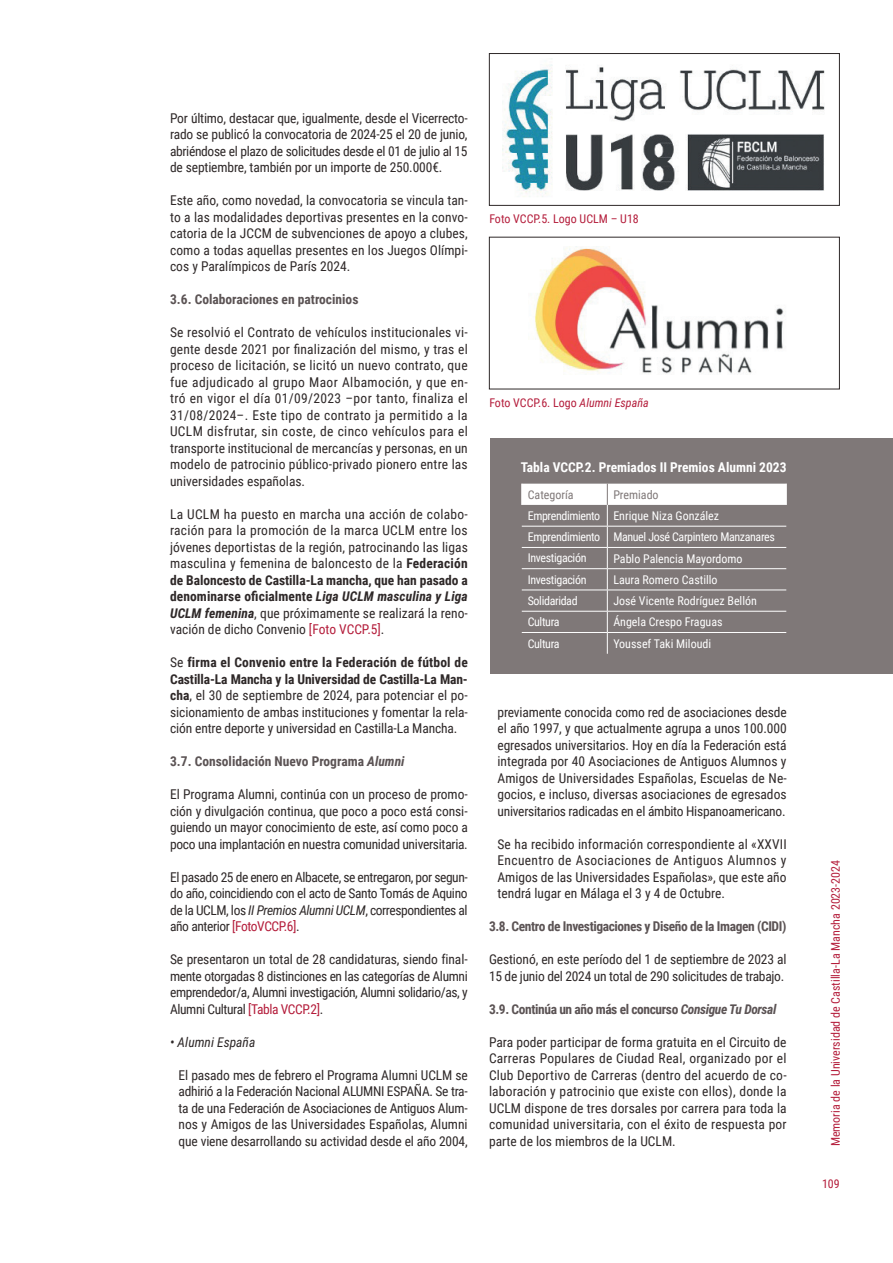
<style>
.page{position:relative;width:893px;height:1263px;background:#fff}
.page>*{position:absolute;margin:0;border:0;box-sizing:border-box;transform-origin:0 0}
.txt_corrido{font:13.5px/16.5px "Roboto Condensed";letter-spacing:-.01em;color:#2e2828;text-align:justify}
.txt_corrido-2{font:700 13.5px "Roboto Condensed";letter-spacing:-.03em;color:#5b5354}
.txt_corrido-3{font:700 13.5px "Roboto Condensed";color:#5b5354}
.txt_corrido-4{font:700 13.5px "Roboto Condensed";color:#fff}
.txt_corrido-5{font:italic 13.5px "Roboto Condensed";color:#2e2828}
.txt_corrido-6{font:12px "Roboto Condensed";color:#fff}
.txt_corrido-7{font:12px "Roboto Condensed";letter-spacing:-.02em;color:#fff}
.txt_corrido-8{font:12px "Roboto Condensed";color:#b41d3b}
.txt_corrido-9{font:12px "Roboto Condensed";color:#7f7878}
.s1{font-weight:700}
.s2{font-weight:700;font-style:italic}
.s3{color:#b41d3b}
.s4{font-style:italic}
</style>
<div class="page">
<div style="left:490px;top:438px;width:403px;height:236px;background:#7f7878"></div>
<svg style="left:521px;top:484px;width:266px;height:170px"></svg>
<img style="left:502px;top:58px;width:323px;height:139px">
<div style="left:489px;top:53px;width:351px;height:153px;border:1px solid #2e2828"></div>
<img style="left:535px;top:246px;width:250px;height:128px">
<div style="left:489px;top:237px;width:351px;height:152px;border:1px solid #2e2828"></div>
<p class="txt_corrido" style="left:170px;top:109px;width:299px">Por último, destacar que, igualmente, desde el Vicerrecto&shy;rado se publicó la convocatoria de 2024-25 el 20 de junio, abriéndose el plazo de solicitudes desde el 01 de julio al 15 de septiembre, también por un importe de 250.000€.</p>
<p class="txt_corrido" style="left:170px;top:192px;width:299px">Este año, como novedad, la convocatoria se vincula tan&shy;to a las modalidades deportivas presentes en la convo&shy;catoria de la JCCM de subvenciones de apoyo a clubes, como a todas aquellas presentes en los Juegos Olímpi&shy;cos y Paralímpicos de París 2024.</p>
<p class="txt_corrido-3" style="left:170px;top:290px;width:190px">3.6. Colaboraciones en patrocinios</p>
<p class="txt_corrido" style="left:170px;top:324px;width:299px">Se resolvió el Contrato de vehículos institucionales vi&shy;gente desde 2021 por finalización del mismo, y tras el proceso de licitación, se licitó un nuevo contrato, que fue adjudicado al grupo Maor Albamoción, y que en&shy;tró en vigor el día 01/09/2023 –por tanto, finaliza el 31/08/2024–. Este tipo de contrato ja permitido a la UCLM disfrutar, sin coste, de cinco vehículos para el transporte institucional de mercancías y personas, en un modelo de patrocinio público-privado pionero entre las universidades españolas.</p>
<p class="txt_corrido" style="left:170px;top:505px;width:299px">La UCLM ha puesto en marcha una acción de colabo&shy;ración para la promoción de la marca UCLM entre los jóvenes deportistas de la región, patrocinando las ligas masculina y femenina de baloncesto de la <span class="s1">Federación de Baloncesto de Castilla-La mancha, que han pasado a denominarse oficialmente</span> <span class="s2">Liga UCLM masculina y Liga UCLM femenina</span>, que próximamente se realizará la reno&shy;vación de dicho Convenio <span class="s3">[Foto VCCP.5]</span>.</p>
<p class="txt_corrido" style="left:170px;top:654px;width:299px">Se <span class="s1">firma el Convenio entre la Federación de fútbol de Castilla-La Mancha y la Universidad de Castilla-La Man&shy;cha</span>, el 30 de septiembre de 2024, para potenciar el po&shy;sicionamiento de ambas instituciones y fomentar la rela&shy;ción entre deporte y universidad en Castilla-La Mancha.</p>
<p class="txt_corrido-3" style="left:170px;top:752px;width:236px">3.7. Consolidación Nuevo Programa <span class="s4">Alumni</span></p>
<p class="txt_corrido" style="left:170px;top:786px;width:299px">El Programa Alumni, continúa con un proceso de promo&shy;ción y divulgación continua, que poco a poco está consi&shy;guiendo un mayor conocimiento de este, así como poco a poco una implantación en nuestra comunidad universitaria.</p>
<p class="txt_corrido" style="left:170px;top:868px;width:299px">El pasado 25 de enero en Albacete, se entregaron, por segun&shy;do año, coincidiendo con el acto de Santo Tomás de Aquino de la UCLM, los <span class="s4">II Premios Alumni UCLM</span>, correspondientes al año anterior <span class="s3">[FotoVCCP.6]</span>.</p>
<p class="txt_corrido" style="left:170px;top:951px;width:299px">Se presentaron un total de 28 candidaturas, siendo final&shy;mente otorgadas 8 distinciones en las categorías de Alumni emprendedor/a, Alumni investigación, Alumni solidario/as, y Alumni Cultural <span class="s3">[Tabla VCCP.2]</span>.</p>
<p class="txt_corrido-5" style="left:170px;top:1032px;width:87px">• Alumni España</p>
<p class="txt_corrido" style="left:179px;top:1066px;width:291px">El pasado mes de febrero el Programa Alumni UCLM se adhirió a la Federación Nacional ALUMNI ESPAÑA. Se tra&shy;ta de una Federación de Asociaciones de Antiguos Alum&shy;nos y Amigos de las Universidades Españolas, Alumni que viene desarrollando su actividad desde el año 2004,</p>
<p class="txt_corrido-8" style="left:489px;top:211px;width:151px">Foto VCCP.5. Logo UCLM – U18</p>
<p class="txt_corrido-8" style="left:489px;top:394px;width:161px">Foto VCCP.6. Logo <span class="s4">Alumni España</span></p>
<p class="txt_corrido-4" style="left:521px;top:458px;width:267px">Tabla VCCP.2. Premiados II Premios Alumni 2023</p>
<p class="txt_corrido-9" style="left:528px;top:486px;width:47px">Categoría</p>
<p class="txt_corrido-9" style="left:613px;top:486px;width:47px">Premiado</p>
<p class="txt_corrido-7" style="left:528px;top:507px;width:74px">Emprendimiento</p>
<p class="txt_corrido-6" style="left:613px;top:507px;width:107px">Enrique Niza González</p>
<p class="txt_corrido-7" style="left:528px;top:528px;width:74px">Emprendimiento</p>
<p class="txt_corrido-7" style="left:613px;top:529px;width:163px">Manuel José Carpintero Manzanares</p>
<p class="txt_corrido-7" style="left:528px;top:550px;width:60px">Investigación</p>
<p class="txt_corrido-6" style="left:613px;top:550px;width:131px">Pablo Palencia Mayordomo</p>
<p class="txt_corrido-7" style="left:528px;top:571px;width:60px">Investigación</p>
<p class="txt_corrido-6" style="left:613px;top:571px;width:106px">Laura Romero Castillo</p>
<p class="txt_corrido-7" style="left:528px;top:592px;width:51px">Solidaridad</p>
<p class="txt_corrido-6" style="left:613px;top:592px;width:145px">José Vicente Rodríguez Bellón</p>
<p class="txt_corrido-7" style="left:528px;top:614px;width:33px">Cultura</p>
<p class="txt_corrido-6" style="left:613px;top:614px;width:111px">Ángela Crespo Fraguas</p>
<p class="txt_corrido-7" style="left:528px;top:635px;width:33px">Cultura</p>
<p class="txt_corrido-6" style="left:613px;top:635px;width:99px">Youssef Taki Miloudi</p>
<p class="txt_corrido" style="left:497px;top:703px;width:291px">previamente conocida como red de asociaciones desde el año 1997, y que actualmente agrupa a unos 100.000 egresados universitarios. Hoy en día la Federación está integrada por 40 Asociaciones de Antiguos Alumnos y Amigos de Universidades Españolas, Escuelas de Ne&shy;gocios, e incluso, diversas asociaciones de egresados universitarios radicadas en el ámbito Hispanoamericano.</p>
<p class="txt_corrido" style="left:497px;top:835px;width:291px">Se ha recibido información correspondiente al «XXVII Encuentro de Asociaciones de Antiguos Alumnos y Amigos de las Universidades Españolas», que este año tendrá lugar en Málaga el 3 y 4 de Octubre.</p>
<p class="txt_corrido-2" style="left:489px;top:917px;width:299px">3.8. Centro de Investigaciones y Diseño de la Imagen (CIDI)</p>
<p class="txt_corrido" style="left:489px;top:951px;width:299px">Gestionó, en este período del 1 de septiembre de 2023 al<br>15 de junio del 2024 un total de 290 solicitudes de trabajo.</p>
<p class="txt_corrido-2" style="left:489px;top:999px;width:289px">3.9. Continúa un año más el concurso <span class="s4">Consigue Tu Dorsal</span></p>
<p class="txt_corrido" style="left:489px;top:1033px;width:299px">Para poder participar de forma gratuita en el Circuito de Carreras Populares de Ciudad Real, organizado por el Club Deportivo de Carreras (dentro del acuerdo de co&shy;laboración y patrocinio que existe con ellos), donde la UCLM dispone de tres dorsales por carrera para toda la comunidad universitaria, con el éxito de respuesta por parte de los miembros de la UCLM.</p>
<p class="txt_corrido-8" style="left:827px;top:1146px;width:288px;rotate:-90deg">Memoria de la Universidad de Castilla-La Mancha 2023-2024</p>
<p class="txt_corrido-8" style="left:822px;top:1175px;width:19px">109</p>
</div>
